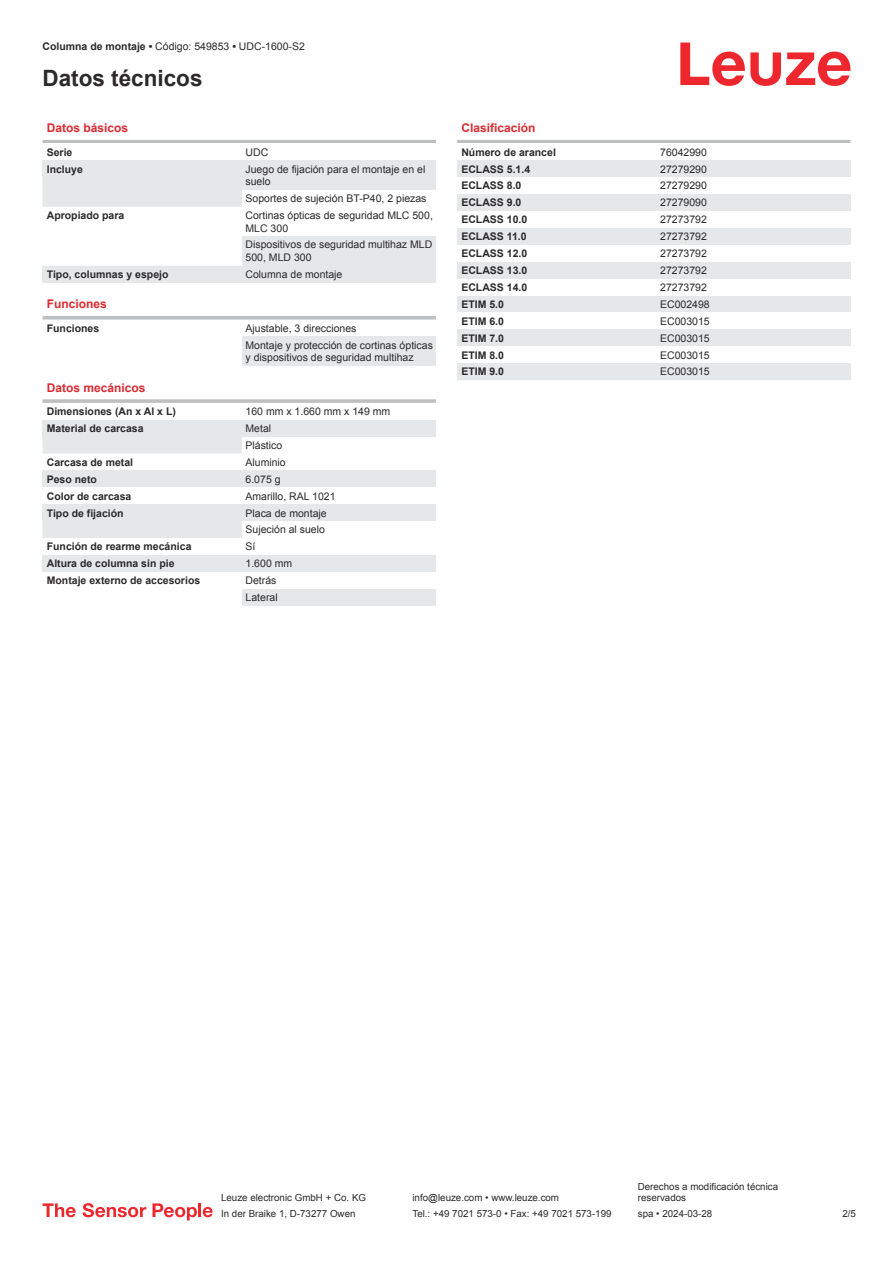
<style>
.page{position:relative;width:893px;height:1263px;background:#fff}
.page>*{position:absolute;margin:0;border:0;box-sizing:border-box;transform-origin:0 0}
.t1{font:700 22.5px "Arial";color:#2b292a}
.t2{font:700 12px "Arial";color:#db2a30}
.t3{font:10.5px/17px "Arial";color:#2b292a}
.t4{font:700 10.5px "Arial";color:#2b292a}
.t5{font:9.75px/11.7px "Arial";color:#2b292a}
.s1{font-weight:700}
</style>
<div class="page">
<svg style="left:680px;top:43px;width:170px;height:43px"></svg>
<svg style="left:43px;top:177px;width:199px;height:361px"></svg>
<hr style="left:43px;top:140px;width:393px;height:3px;background:#bdbfc1">
<div style="left:43px;top:160px;width:199px;height:17px;background:#e6e7e9"></div>
<div style="left:242px;top:160px;width:194px;height:30px;background:#e6e7e9"></div>
<div style="left:43px;top:207px;width:199px;height:17px;background:#fff"></div>
<div style="left:242px;top:236px;width:194px;height:30px;background:#e6e7e9"></div>
<div style="left:43px;top:266px;width:199px;height:17px;background:#e6e7e9"></div>
<div style="left:242px;top:266px;width:194px;height:17px;background:#e6e7e9"></div>
<div style="left:43px;top:300px;width:393px;height:18px;background:#fff"></div>
<svg style="left:43px;top:316px;width:393px;height:4px;background:#c4c6c7"></svg>
<div style="left:43px;top:320px;width:199px;height:16px;background:#fff"></div>
<div style="left:242px;top:336px;width:194px;height:30px;background:#e6e7e9"></div>
<div style="left:43px;top:383px;width:393px;height:18px;background:#fff"></div>
<hr style="left:43px;top:399px;width:393px;height:4px;background:#c5c7c9">
<div style="left:43px;top:403px;width:199px;height:17px;background:#fff"></div>
<div style="left:43px;top:420px;width:199px;height:17px;background:#e6e7e9"></div>
<div style="left:242px;top:420px;width:194px;height:17px;background:#e6e7e9"></div>
<div style="left:43px;top:454px;width:199px;height:16px;background:#fff"></div>
<div style="left:43px;top:470px;width:199px;height:17px;background:#e6e7e9"></div>
<div style="left:242px;top:470px;width:194px;height:17px;background:#e6e7e9"></div>
<div style="left:43px;top:487px;width:199px;height:17px;background:#fff"></div>
<div style="left:43px;top:504px;width:199px;height:17px;background:#e6e7e9"></div>
<div style="left:242px;top:504px;width:194px;height:17px;background:#e6e7e9"></div>
<div style="left:43px;top:555px;width:199px;height:17px;background:#e6e7e9"></div>
<div style="left:242px;top:555px;width:194px;height:17px;background:#e6e7e9"></div>
<div style="left:242px;top:589px;width:194px;height:17px;background:#e6e7e9"></div>
<hr style="left:457px;top:140px;width:393px;height:3px;background:#bdbfc1">
<div style="left:457px;top:160px;width:200px;height:17px;background:#e6e7e9"></div>
<div style="left:657px;top:160px;width:193px;height:17px;background:#e6e7e9"></div>
<div style="left:457px;top:194px;width:200px;height:17px;background:#e6e7e9"></div>
<div style="left:657px;top:194px;width:193px;height:17px;background:#e6e7e9"></div>
<div style="left:457px;top:228px;width:200px;height:17px;background:#e6e7e9"></div>
<div style="left:657px;top:228px;width:193px;height:17px;background:#e6e7e9"></div>
<div style="left:457px;top:262px;width:200px;height:17px;background:#e6e7e9"></div>
<div style="left:657px;top:262px;width:193px;height:17px;background:#e6e7e9"></div>
<div style="left:457px;top:296px;width:200px;height:16px;background:#e6e7e9"></div>
<div style="left:657px;top:296px;width:193px;height:16px;background:#e6e7e9"></div>
<div style="left:457px;top:329px;width:200px;height:17px;background:#e6e7e9"></div>
<div style="left:657px;top:329px;width:193px;height:17px;background:#e6e7e9"></div>
<div style="left:457px;top:363px;width:200px;height:17px;background:#e6e7e9"></div>
<div style="left:657px;top:363px;width:193px;height:17px;background:#e6e7e9"></div>
<svg style="left:43px;top:1203px;width:33px;height:14px"></svg>
<svg style="left:83px;top:1203px;width:63px;height:14px"></svg>
<svg style="left:153px;top:1203px;width:44px;height:17px"></svg>
<hr style="left:198px;top:1203px;width:3px;height:14px;background:#ed272d">
<svg style="left:203px;top:1207px;width:10px;height:10px"></svg>
<p class="t3" style="left:43px;top:39px;width:264px"><span class="s1">Columna de montaje •</span> Código: 549853 <span class="s1">•</span> UDC-1600-S2</p>
<h1 class="t1" style="left:43px;top:70px;width:162px">Datos técnicos</h1>
<p class="t2" style="left:47px;top:123px;width:83px">Datos básicos</p>
<p class="t4" style="left:47px;top:148px;width:27px">Serie</p>
<p class="t3" style="left:246px;top:144px;width:24px">UDC</p>
<p class="t4" style="left:47px;top:165px;width:38px">Incluye</p>
<p class="t3" style="left:246px;top:164px;width:181px;line-height:12.6px">Juego de fijación para el montaje en el suelo</p>
<p class="t3" style="left:246px;top:191px;width:182px">Soportes de sujeción BT-P40, 2 piezas</p>
<p class="t4" style="left:47px;top:211px;width:79px">Apropiado para</p>
<p class="t3" style="left:246px;top:210px;width:189px;line-height:12.6px">Cortinas ópticas de seguridad MLC 500,<br>MLC 300</p>
<p class="t3" style="left:246px;top:239px;width:188px;line-height:12.6px">Dispositivos de seguridad multihaz MLD<br>500, MLD 300</p>
<p class="t4" style="left:47px;top:270px;width:123px">Tipo, columnas y espejo</p>
<p class="t3" style="left:246px;top:267px;width:98px">Columna de montaje</p>
<p class="t2" style="left:47px;top:300px;width:62px">Funciones</p>
<p class="t4" style="left:47px;top:324px;width:54px">Funciones</p>
<p class="t3" style="left:246px;top:321px;width:189px">Ajustable, 3 direcciones<br>Montaje y protección de cortinas ópticas</p>
<p class="t3" style="left:246px;top:350px;width:170px">y dispositivos de seguridad multihaz</p>
<p class="t2" style="left:47px;top:383px;width:100px">Datos mecánicos</p>
<p class="t4" style="left:47px;top:407px;width:131px">Dimensiones (An x Al x L)</p>
<p class="t3" style="left:246px;top:404px;width:146px">160 mm x 1.660 mm x 149 mm</p>
<p class="t4" style="left:47px;top:424px;width:98px">Material de carcasa</p>
<p class="t3" style="left:246px;top:421px;width:38px">Metal<br>Plástico</p>
<p class="t4" style="left:47px;top:458px;width:88px">Carcasa de metal</p>
<p class="t3" style="left:246px;top:455px;width:42px">Aluminio</p>
<p class="t4" style="left:47px;top:475px;width:52px">Peso neto</p>
<p class="t3" style="left:246px;top:471px;width:37px">6.075 g</p>
<p class="t4" style="left:47px;top:492px;width:86px">Color de carcasa</p>
<p class="t3" style="left:246px;top:488px;width:92px">Amarillo, RAL 1021</p>
<p class="t4" style="left:47px;top:509px;width:78px">Tipo de fijación</p>
<p class="t3" style="left:246px;top:505px;width:83px">Placa de montaje<br>Sujeción al suelo</p>
<p class="t4" style="left:47px;top:543px;width:146px">Función de rearme mecánica</p>
<p class="t3" style="left:246px;top:539px;width:11px">Sí</p>
<p class="t4" style="left:47px;top:560px;width:129px">Altura de columna sin pie</p>
<p class="t3" style="left:246px;top:556px;width:48px">1.600 mm</p>
<p class="t4" style="left:47px;top:576px;width:155px">Montaje externo de accesorios</p>
<p class="t3" style="left:246px;top:573px;width:34px">Detrás<br>Lateral</p>
<p class="t2" style="left:461px;top:123px;width:76px">Clasificación</p>
<p class="t4" style="left:461px;top:148px;width:96px">Número de arancel</p>
<p class="t3" style="left:660px;top:144px;width:48px">76042990</p>
<p class="t4" style="left:461px;top:165px;width:70px">ECLASS 5.1.4</p>
<p class="t3" style="left:660px;top:161px;width:48px">27279290</p>
<p class="t4" style="left:461px;top:182px;width:62px">ECLASS 8.0</p>
<p class="t3" style="left:660px;top:178px;width:48px">27279290</p>
<p class="t4" style="left:461px;top:199px;width:62px">ECLASS 9.0</p>
<p class="t3" style="left:660px;top:195px;width:48px">27279090</p>
<p class="t4" style="left:461px;top:216px;width:67px">ECLASS 10.0</p>
<p class="t3" style="left:660px;top:212px;width:48px">27273792</p>
<p class="t4" style="left:461px;top:233px;width:67px">ECLASS 11.0</p>
<p class="t3" style="left:660px;top:229px;width:48px">27273792</p>
<p class="t4" style="left:461px;top:249px;width:67px">ECLASS 12.0</p>
<p class="t3" style="left:660px;top:246px;width:48px">27273792</p>
<p class="t4" style="left:461px;top:266px;width:67px">ECLASS 13.0</p>
<p class="t3" style="left:660px;top:263px;width:48px">27273792</p>
<p class="t4" style="left:461px;top:283px;width:67px">ECLASS 14.0</p>
<p class="t3" style="left:660px;top:280px;width:48px">27273792</p>
<p class="t4" style="left:461px;top:300px;width:44px">ETIM 5.0</p>
<p class="t3" style="left:660px;top:297px;width:51px">EC002498</p>
<p class="t4" style="left:461px;top:317px;width:44px">ETIM 6.0</p>
<p class="t3" style="left:660px;top:313px;width:51px">EC003015</p>
<p class="t4" style="left:461px;top:334px;width:44px">ETIM 7.0</p>
<p class="t3" style="left:660px;top:330px;width:51px">EC003015</p>
<p class="t4" style="left:461px;top:351px;width:44px">ETIM 8.0</p>
<p class="t3" style="left:660px;top:347px;width:51px">EC003015</p>
<p class="t4" style="left:461px;top:368px;width:44px">ETIM 9.0</p>
<p class="t3" style="left:660px;top:364px;width:51px">EC003015</p>
<p class="t5" style="left:221px;top:1193px;width:146px">Leuze electronic GmbH + Co. KG</p>
<p class="t5" style="left:412px;top:1193px;width:148px">info@leuze.com • www.leuze.com</p>
<p class="t5" style="left:638px;top:1181px;width:142px">Derechos a modificación técnica reservados</p>
<p class="t5" style="left:221px;top:1209px;width:136px">In der Braike 1, D-73277 Owen</p>
<p class="t5" style="left:412px;top:1209px;width:201px">Tel.: +49 7021 573-0 • Fax: +49 7021 573-199</p>
<p class="t5" style="left:638px;top:1209px;width:76px">spa • 2024-03-28</p>
<p class="t5" style="left:842px;top:1209px;width:15px">2 /5</p>
</div>
